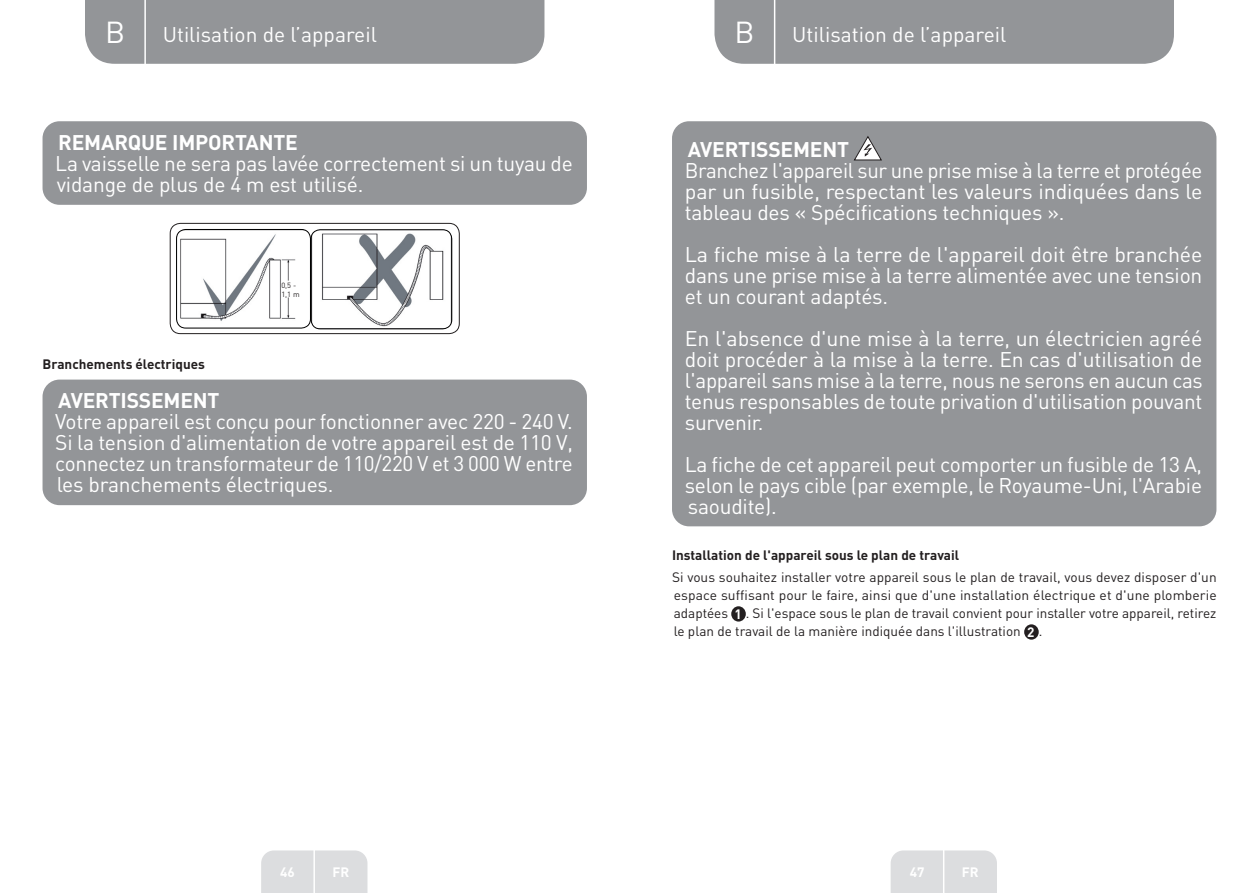
<style>
.page{position:relative;width:1259px;height:893px;background:#fff}
.page>*{position:absolute;margin:0;border:0;box-sizing:border-box;transform-origin:0 0}
.t1{font:30px "DIN Pro";color:#fff}
.Large_Text__3_2_mm{font:21px/21px "DIN Pro Regular";letter-spacing:-.01em;color:#fff;text-align:justify}
.t2{font:21px "DIN Pro";color:#fff}
.Large_Text__3_2_mm-2{font:21px "DIN Pro Bold";letter-spacing:-.01em;color:#fff}
.Large_Text__3_2_mm-3{font:13.5px/18px "DIN Pro Regular";color:#231f20;text-align:justify}
.Large_Text__3_2_mm-4{font:13.5px "DIN Pro Bold";color:#231f20}
.t3{font:700 13.5px "DIN Pro";color:#fff}
.t4{font:13.5px "DIN Pro Bold";color:#fff}
.Large_Text__3_2_mm-5{font:7.5px "DIN Pro Regular";color:#231f20}
.s1{font-family:"DIN Pro Bold";color:#fff}
.s2{font-family:"DIN Pro Regular";color:#231f20}
</style>
<div class="page">
<div style="left:85px;top:0;width:459px;height:64px;background:#939598"></div>
<div style="left:714px;top:0;width:460px;height:64px;background:#939598"></div>
<div style="left:261px;top:850px;width:106px;height:43px;background:#dcdddf"></div>
<div style="left:890px;top:850px;width:107px;height:43px;background:#dcdddf"></div>
<hr style="left:313px;top:833px;width:2px;height:60px;background:#fff">
<hr style="left:943px;top:833px;width:1px;height:60px;background:#fff">
<hr style="left:144px;top:0;width:2px;height:66px;background:#fff">
<hr style="left:774px;top:0;width:1px;height:66px;background:#fff">
<div style="left:43px;top:121px;width:544px;height:84px;background:#939598;border-radius:17px"></div>
<div style="left:170px;top:223px;width:290px;height:111px;border:1px solid #231f20;border-radius:10px"></div>
<img style="left:177px;top:229px;width:275px;height:100px">
<div style="left:176px;top:229px;width:135px;height:99px;border:1px solid #000;border-radius:9px"></div>
<div style="left:311px;top:229px;width:141px;height:100px;border:1px solid #000;border-radius:9px"></div>
<div style="left:282px;top:285px;width:26px;height:8px;background:#fff"></div>
<div style="left:43px;top:380px;width:544px;height:125px;background:#939598;border-radius:17px"></div>
<div style="left:672px;top:121px;width:544px;height:405px;background:#939598;border-radius:17px"></div>
<svg style="left:854px;top:136px;width:28px;height:24px"></svg>
<div style="left:731px;top:606px;width:15px;height:16px;background:#231f20;border-radius:50%"></div>
<div style="left:1024px;top:624px;width:14px;height:16px;background:#231f20;border-radius:50%"></div>
<h1 class="t1" style="left:105px;top:11px;width:22px">B</h1>
<p class="t2" style="left:163px;top:20px;width:216px">Utilisation de l’appareil</p>
<h1 class="t1" style="left:734px;top:11px;width:22px">B</h1>
<p class="t2" style="left:792px;top:20px;width:216px">Utilisation de l’appareil</p>
<p class="Large_Text__3_2_mm-2" style="left:58px;top:129px;width:241px">REMARQUE IMPORTANTE</p>
<p class="Large_Text__3_2_mm" style="left:55px;top:153px;width:519px">La vaisselle ne sera pas lavée correctement si un tuyau de vidange de plus de 4 m est utilisé.</p>
<p class="Large_Text__3_2_mm-5" style="left:281px;top:281px;width:16px">0,5 -</p>
<p class="Large_Text__3_2_mm-5" style="left:281px;top:289px;width:20px">1,1 m</p>
<p class="Large_Text__3_2_mm-4" style="left:43px;top:355px;width:164px">Branchements électriques</p>
<p class="Large_Text__3_2_mm-2" style="left:58px;top:387px;width:163px">AVERTISSEMENT</p>
<p class="Large_Text__3_2_mm" style="left:55px;top:411px;width:519px">Votre appareil est conçu pour fonctionner avec 220 - 240 V.<br>Si la tension d'alimentation de votre appareil est de 110 V, connectez un transformateur de 110/220 V et 3 000 W entre les branchements électriques.</p>
<p class="Large_Text__3_2_mm-2" style="left:688px;top:135px;width:163px">AVERTISSEMENT</p>
<p class="Large_Text__3_2_mm" style="left:685px;top:159px;width:519px">Branchez l'appareil sur une prise mise à la terre et protégée par un fusible, respectant les valeurs indiquées dans le tableau des « Spécifications techniques ».</p>
<p class="Large_Text__3_2_mm" style="left:685px;top:243px;width:519px">La fiche mise à la terre de l'appareil doit être branchée dans une prise mise à la terre alimentée avec une tension et un courant adaptés.</p>
<p class="Large_Text__3_2_mm" style="left:685px;top:327px;width:519px">En l'absence d'une mise à la terre, un électricien agréé doit procéder à la mise à la terre. En cas d'utilisation de l'appareil sans mise à la terre, nous ne serons en aucun cas tenus responsables de toute privation d'utilisation pouvant survenir.</p>
<p class="Large_Text__3_2_mm" style="left:685px;top:453px;width:519px">La fiche de cet appareil peut comporter un fusible de 13 A, selon le pays cible (par exemple, le Royaume-Uni, l'Arabie saoudite).</p>
<p class="Large_Text__3_2_mm-4" style="left:672px;top:546px;width:289px">Installation de l'appareil sous le plan de travail</p>
<p class="Large_Text__3_2_mm-3" style="left:672px;top:568px;width:546px">Si vous souhaitez installer votre appareil sous le plan de travail, vous devez disposer d'un espace suffisant pour le faire, ainsi que d'une installation électrique et d'une plomberie adaptées</p>
<p class="Large_Text__3_2_mm-3" style="left:734px;top:604px;width:483px"><span class="s1">1</span> . Si l'espace sous le plan de travail convient pour installer votre appareil, retirez</p>
<p class="Large_Text__3_2_mm-3" style="left:674px;top:622px;width:348px">le plan de travail de la manière indiquée dans l'illustration</p>
<p class="t4" style="left:1027px;top:623px;width:17px">2 <span class="s2">.</span></p>
<p class="t3" style="left:280px;top:862px;width:16px">46</p>
<p class="t3" style="left:332px;top:862px;width:18px">FR</p>
<p class="t3" style="left:909px;top:862px;width:16px">47</p>
<p class="t3" style="left:962px;top:862px;width:18px">FR</p>
</div>
